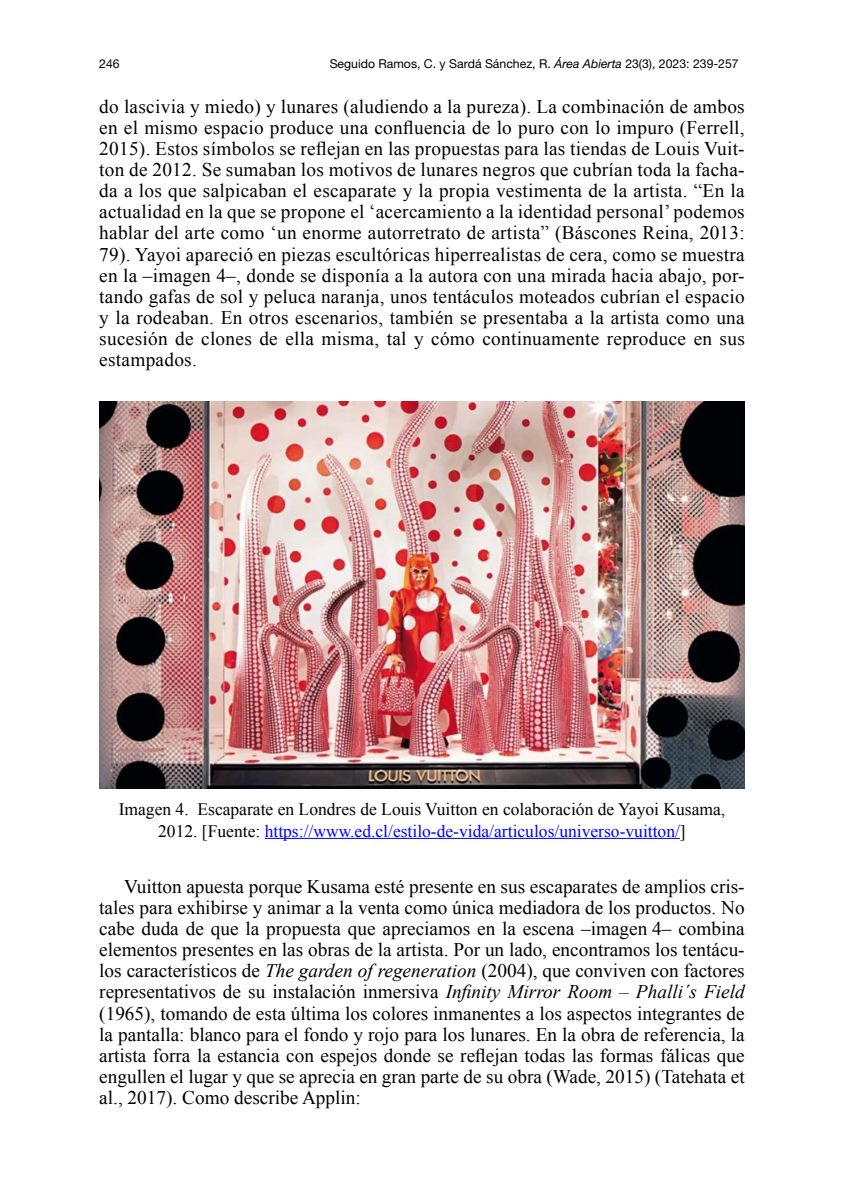
<style>
.page{position:relative;width:844px;height:1191px;background:#fff}
.page>*{position:absolute;margin:0;border:0;box-sizing:border-box;transform-origin:0 0}
._01_Texto_General{font:19.25px/21.2px "Times New Roman";letter-spacing:.005em;color:#000;text-align:justify}
._08_Pie_de_figuras{font:17.5px/21.2px "Times New Roman";color:#000;text-align:center}
.t1{font:12.25px "Helvetica Neue LT Std";color:#000}
.s1{font-style:italic}
.s2{color:#00f}
</style>
<div class="page">
<hr style="left:265px;top:838px;width:414px;height:1px;background:#00f">
<img style="left:99px;top:402px;width:645px;height:387px">
<p class="t1" style="left:99px;top:57px;width:22px">246</p>
<p class="t1" style="left:329px;top:57px;width:410px">Seguido Ramos, C. y Sardá Sánchez, R. <span class="s1">Área Abierta</span> 23(3), 2023: 239-257</p>
<p class="_01_Texto_General" style="left:99px;top:95px;width:647px">do lascivia y miedo) y lunares (aludiendo a la pureza). La combinación de ambos en el mismo espacio produce una confluencia de lo puro con lo impuro (Ferrell, 2015). Estos símbolos se reflejan en las propuestas para las tiendas de Louis Vuit&shy;ton de 2012. Se sumaban los motivos de lunares negros que cubrían toda la facha&shy;da a los que salpicaban el escaparate y la propia vestimenta de la artista. “En la actualidad en la que se propone el ‘acercamiento a la identidad personal’ podemos hablar del arte como ‘un enorme autorretrato de artista” (Báscones Reina, 2013:<br>79). Yayoi apareció en piezas escultóricas hiperrealistas de cera, como se muestra en la –imagen 4–, donde se disponía a la autora con una mirada hacia abajo, por&shy;tando gafas de sol y peluca naranja, unos tentáculos moteados cubrían el espacio y la rodeaban. En otros escenarios, también se presentaba a la artista como una sucesión de clones de ella misma, tal y cómo continuamente reproduce en sus estampados.</p>
<p class="_08_Pie_de_figuras" style="left:119px;top:798px;width:608px">Imagen 4. Escaparate en Londres de Louis Vuitton en colaboración de Yayoi Kusama,<br>2012. [Fuente: <span class="s2">https://www.ed.cl/estilo-de-vida/articulos/universo-vuitton/</span>]</p>
<p class="_01_Texto_General" style="left:99px;top:875px;width:646px;text-indent:25px">Vuitton apuesta porque Kusama esté presente en sus escaparates de amplios cris&shy;tales para exhibirse y animar a la venta como única mediadora de los productos. No cabe duda de que la propuesta que apreciamos en la escena –imagen 4– combina elementos presentes en las obras de la artista. Por un lado, encontramos los tentácu&shy;los característicos de <span class="s1">The garden of regeneration</span> (2004), que conviven con factores representativos de su instalación inmersiva <span class="s1">Infinity Mirror Room – Phalli´s Field </span>(1965), tomando de esta última los colores inmanentes a los aspectos integrantes de la pantalla: blanco para el fondo y rojo para los lunares. En la obra de referencia, la artista forra la estancia con espejos donde se reflejan todas las formas fálicas que engullen el lugar y que se aprecia en gran parte de su obra (Wade, 2015) (Tatehata et al., 2017). Como describe Applin:</p>
</div>
